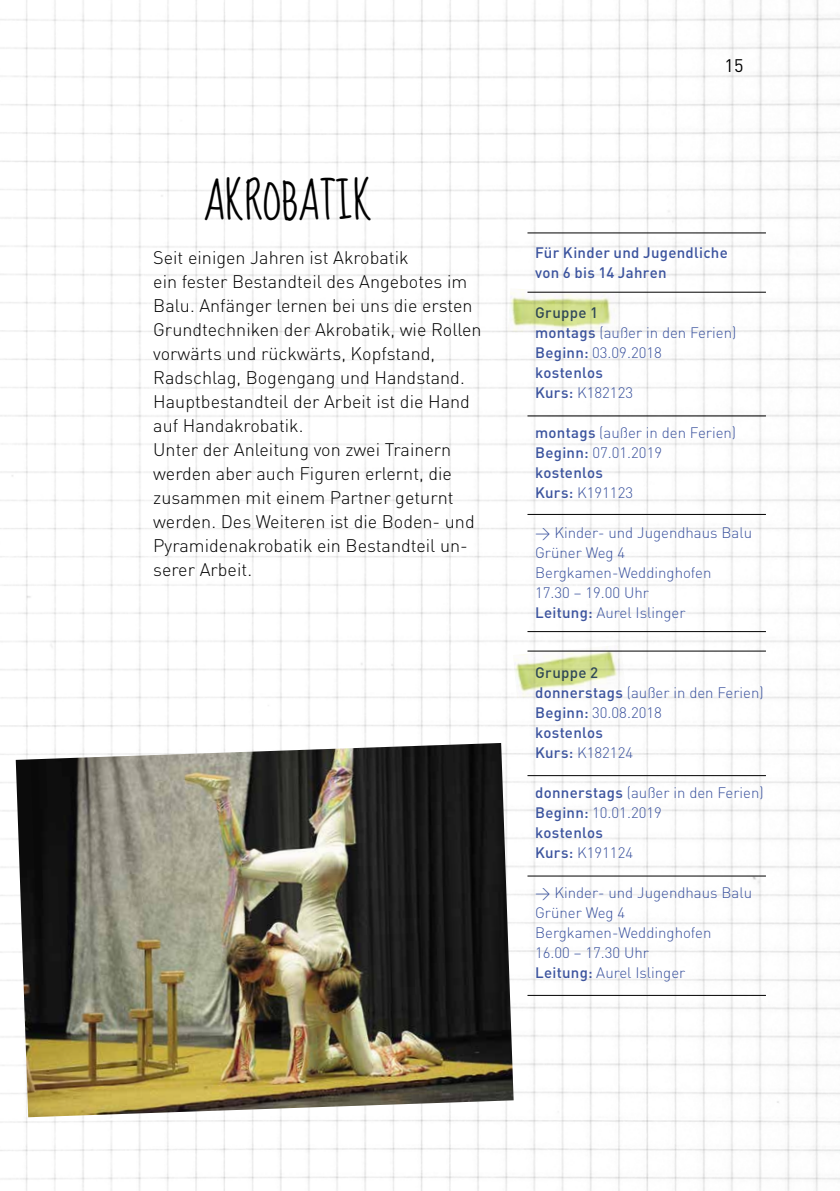
<style>
.page{position:relative;width:840px;height:1191px;background:#fff}
.page>*{position:absolute;margin:0;border:0;box-sizing:border-box;transform-origin:0 0}
.t1{font:40px "Sue Ellen Francisco";color:#000}
.t2{font:300 18px/24px "DIN";color:#000}
.t3{font:18px "DIN";color:#000}
.t4{font:300 15px/20px "DIN";color:#3b539e}
.t5{font:500 15px/20px "DIN";letter-spacing:.02em;color:#3b539e}
.s1{font-weight:300}
.s2{font-weight:500}
</style>
<div class="page">
<img style="left:0;top:0;width:839px;height:1191px">
<hr style="left:527px;top:232px;width:238px;height:1px;background:#000">
<hr style="left:527px;top:292px;width:238px;height:1px;background:#000">
<hr style="left:527px;top:415px;width:238px;height:1px;background:#000">
<hr style="left:527px;top:514px;width:238px;height:1px;background:#000">
<hr style="left:527px;top:631px;width:238px;height:1px;background:#000">
<hr style="left:527px;top:650px;width:238px;height:1px;background:#000">
<hr style="left:527px;top:775px;width:238px;height:1px;background:#000">
<hr style="left:527px;top:875px;width:238px;height:1px;background:#000">
<hr style="left:527px;top:995px;width:238px;height:1px;background:#000">
<img style="left:507px;top:288px;width:111px;height:50px">
<img style="left:512px;top:644px;width:113px;height:54px">
<img style="left:16px;top:743px;width:497px;height:374px">
<h1 class="t1" style="left:203px;top:182px;width:170px">AKROBATIK</h1>
<p class="t2" style="left:153px;top:245px;width:330px">Seit einigen Jahren ist Akrobatik<br>ein fester Bestandteil des Angebotes im Balu. Anfänger lernen bei uns die ersten Grundtechniken der Akrobatik, wie Rollen vorwärts und rückwärts, Kopfstand, Radschlag, Bogengang und Handstand.<br>Hauptbestandteil der Arbeit ist die Hand auf Handakrobatik.<br>Unter der Anleitung von zwei Trainern werden aber auch Figuren erlernt, die zusammen mit einem Partner geturnt werden. Des Weiteren ist die Boden- und Pyramidenakrobatik ein Bestandteil un&shy;serer Arbeit.</p>
<p class="t3" style="left:724px;top:54px;width:20px">15</p>
<p class="t5" style="left:535px;top:242px;width:194px">Für Kinder und Jugendliche von 6 bis 14 Jahren</p>
<p class="t5" style="left:535px;top:302px;width:203px">Gruppe 1<br>montags <span class="s1">(außer in den Ferien)<br></span>Beginn: <span class="s1">03.09.2018<br></span>kostenlos<br>Kurs: <span class="s1">K182123</span></p>
<p class="t4" style="left:535px;top:422px;width:202px"><span class="s2">montags</span> (außer in den Ferien)<br><span class="s2">Beginn:</span> 07.01.2019<br><span class="s2">kostenlos<br>Kurs:</span> K191123</p>
<p class="t4" style="left:535px;top:522px;width:218px">&gt; Kinder- und Jugendhaus Balu<br>Grüner Weg 4<br>Bergkamen-Weddinghofen<br>17.30 – 19.00 Uhr<br><span class="s2">Leitung:</span> Aurel Islinger</p>
<p class="t5" style="left:535px;top:662px;width:230px">Gruppe 2<br>donnerstags <span class="s1">(außer in den Ferien)<br></span>Beginn: <span class="s1">30.08.2018<br></span>kostenlos<br>Kurs: <span class="s1">K182124</span></p>
<p class="t4" style="left:535px;top:782px;width:230px"><span class="s2">donnerstags</span> (außer in den Ferien)<br><span class="s2">Beginn:</span> 10.01.2019<br><span class="s2">kostenlos<br>Kurs:</span> K191124</p>
<p class="t4" style="left:535px;top:882px;width:218px">&gt; Kinder- und Jugendhaus Balu<br>Grüner Weg 4<br>Bergkamen-Weddinghofen<br>16.00 – 17.30 Uhr<br><span class="s2">Leitung:</span> Aurel Islinger</p>
</div>
